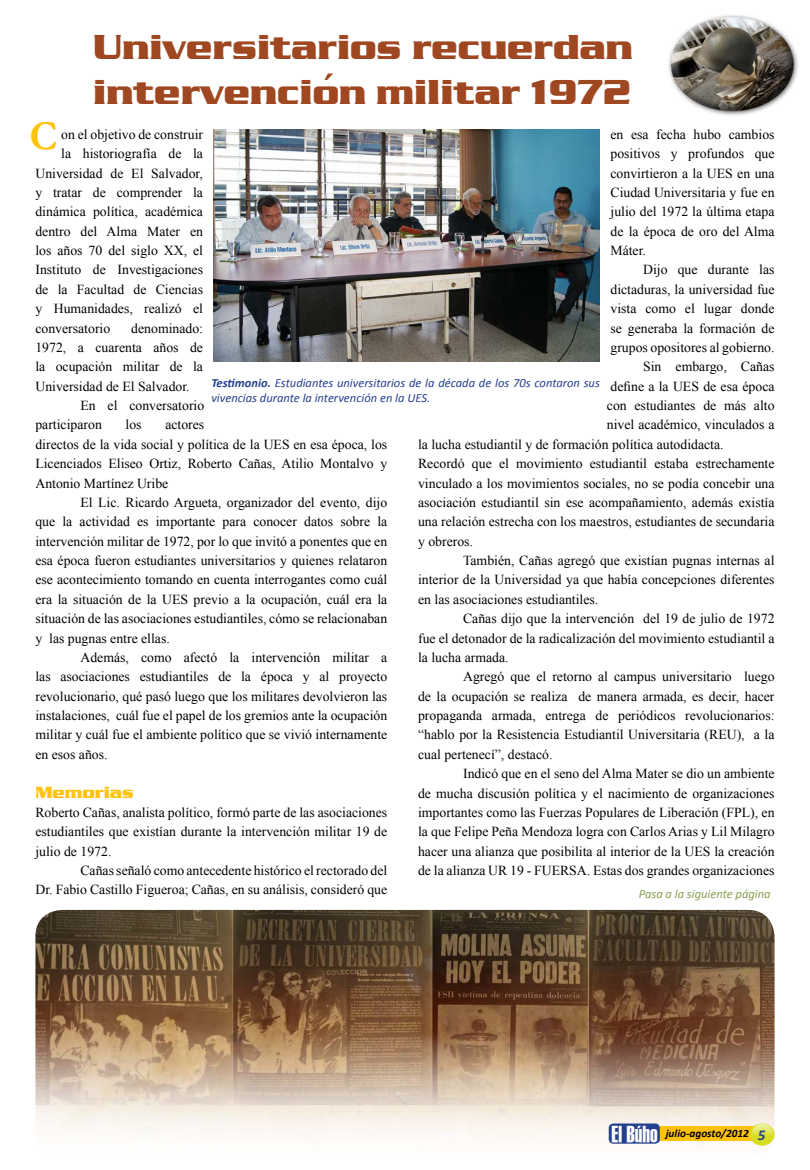
<style>
.page{position:relative;width:810px;height:1170px;background:#fff}
.page>*{position:absolute;margin:0;border:0;box-sizing:border-box;transform-origin:0 0}
.t1{font:700 41.25px "Garamond";color:#ffc20e}
.t2{font:700 37.5px/45px "Enterprise";color:#9f4720}
.t3{font:700 17.5px "Enterprise";color:#ffc20e}
.t4{font:13.75px/19.4px "Times New Roman";color:#000;text-align:justify}
.t5{font:italic 12.5px/15px "Calibri";color:#25408f}
.t6{font:italic 12.5px "Calibri";color:#879f50}
.t7{font:italic 700 11.25px "Calibri";color:#000}
.s1{font-weight:700}
.s2{font-family:"Geneva Cmpr";font-weight:400;font-style:normal;font-size:22.5px;color:#fff}
.s3{font-size:15px;color:#25408f}
</style>
<div class="page">
<img style="left:35px;top:910px;width:740px;height:236px">
<img style="left:668px;top:15px;width:130px;height:100px">
<img style="left:214px;top:129px;width:386px;height:232px">
<div style="left:650px;top:1127px;width:105px;height:14px;background:#ffc20e"></div>
<svg style="left:750px;top:1123px;width:25px;height:23px"></svg>
<svg style="left:751px;top:1124px;width:22px;height:21px"></svg>
<div style="left:609px;top:1123px;width:51px;height:21px;background:#25408f;border-radius:5px"></div>
<h2 class="t2" style="left:93px;top:23px;width:541px">Universitarios recuerdan intervención militar 1972</h2>
<p class="t4" style="left:611px;top:124px;width:166px">en esa fecha hubo cambios positivos y profundos que convirtieron a la UES en una Ciudad Universitaria y fue en julio del 1972 la última etapa de la época de oro del Alma Máter.</p>
<p class="t4" style="left:643px;top:260px;width:133px">Dijo que durante las</p>
<p class="t4" style="left:611px;top:279px;width:166px">dictaduras, la universidad fue</p>
<p class="t4" style="left:611px;top:299px;width:166px">vista como el lugar donde</p>
<p class="t4" style="left:611px;top:318px;width:166px">se generaba la formación de</p>
<p class="t4" style="left:611px;top:337px;width:166px">grupos opositores al gobierno.</p>
<p class="t4" style="left:643px;top:357px;width:133px">Sin embargo, Cañas</p>
<p class="t4" style="left:611px;top:376px;width:166px">define a la UES de esa época</p>
<p class="t4" style="left:607px;top:396px;width:169px">con estudiantes de más alto</p>
<p class="t4" style="left:607px;top:415px;width:169px">nivel académico, vinculados a</p>
<p class="t4" style="left:418px;top:434px;width:307px">la lucha estudiantil y de formación política autodidacta.</p>
<p class="t4" style="left:418px;top:454px;width:358px">Recordó que el movimiento estudiantil estaba estrechamente</p>
<p class="t4" style="left:418px;top:473px;width:358px">vinculado a los movimientos sociales, no se podía concebir una</p>
<p class="t4" style="left:418px;top:492px;width:358px">asociación estudiantil sin ese acompañamiento, además existía</p>
<p class="t4" style="left:418px;top:512px;width:358px">una relación estrecha con los maestros, estudiantes de secundaria</p>
<p class="t4" style="left:418px;top:531px;width:56px">y obreros.</p>
<p class="t4" style="left:463px;top:551px;width:313px">También, Cañas agregó que existían pugnas internas al</p>
<p class="t4" style="left:418px;top:570px;width:358px">interior de la Universidad ya que había concepciones diferentes</p>
<p class="t4" style="left:418px;top:589px;width:182px">en las asociaciones estudiantiles.</p>
<p class="t4" style="left:463px;top:609px;width:313px">Cañas dijo que la intervención del 19 de julio de 1972</p>
<p class="t4" style="left:418px;top:628px;width:358px">fue el detonador de la radicalización del movimiento estudiantil a</p>
<p class="t4" style="left:418px;top:647px;width:92px">la lucha armada.</p>
<p class="t4" style="left:463px;top:667px;width:313px">Agregó que el retorno al campus universitario luego</p>
<p class="t4" style="left:418px;top:686px;width:358px">de la ocupación se realiza de manera armada, es decir, hacer</p>
<p class="t4" style="left:418px;top:706px;width:358px">propaganda armada, entrega de periódicos revolucionarios:</p>
<p class="t4" style="left:418px;top:725px;width:358px">“hablo por la Resistencia Estudiantil Universitaria (REU), a la</p>
<p class="t4" style="left:418px;top:744px;width:136px">cual pertenecí”, destacó.</p>
<p class="t4" style="left:463px;top:764px;width:313px">Indicó que en el seno del Alma Mater se dio un ambiente</p>
<p class="t4" style="left:418px;top:783px;width:358px">de mucha discusión política y el nacimiento de organizaciones</p>
<p class="t4" style="left:418px;top:802px;width:358px">importantes como las Fuerzas Populares de Liberación (FPL), en</p>
<p class="t4" style="left:418px;top:822px;width:358px">la que Felipe Peña Mendoza logra con Carlos Arias y Lil Milagro</p>
<p class="t4" style="left:418px;top:841px;width:358px">hacer una alianza que posibilita al interior de la UES la creación</p>
<p class="t4" style="left:418px;top:861px;width:358px">de la alianza UR 19 - FUERSA. Estas dos grandes organizaciones</p>
<h1 class="t1" style="left:29px;top:108px;width:29px">C</h1>
<p class="t4" style="left:61px;top:124px;width:143px">on el objetivo de construir</p>
<p class="t4" style="left:61px;top:144px;width:143px">la historiografía de la</p>
<p class="t4" style="left:35px;top:163px;width:169px">Universidad de El Salvador,</p>
<p class="t4" style="left:35px;top:182px;width:169px">y tratar de comprender la</p>
<p class="t4" style="left:35px;top:202px;width:169px">dinámica política, académica</p>
<p class="t4" style="left:35px;top:221px;width:169px">dentro del Alma Mater en</p>
<p class="t4" style="left:35px;top:241px;width:169px">los años 70 del siglo XX, el</p>
<p class="t4" style="left:35px;top:260px;width:169px">Instituto de Investigaciones</p>
<p class="t4" style="left:35px;top:279px;width:169px">de la Facultad de Ciencias</p>
<p class="t4" style="left:35px;top:299px;width:169px">y Humanidades, realizó el</p>
<p class="t4" style="left:35px;top:318px;width:76px">conversatorio</p>
<p class="t4" style="left:131px;top:318px;width:73px">denominado:</p>
<p class="t4" style="left:35px;top:337px;width:169px">1972, a cuarenta años de</p>
<p class="t4" style="left:35px;top:357px;width:169px">la ocupación militar de la</p>
<p class="t4" style="left:35px;top:376px;width:156px">Universidad de El Salvador.</p>
<p class="t4" style="left:80px;top:396px;width:125px">En el conversatorio</p>
<p class="t4" style="left:35px;top:415px;width:68px">participaron</p>
<p class="t4" style="left:126px;top:415px;width:18px">los</p>
<p class="t5" style="left:211px;top:374px;width:390px"><span class="s1">Testimonio.</span> Estudiantes universitarios de la década de los 70s contaron sus vivencias durante la intervención en la UES.</p>
<p class="t4" style="left:35px;top:415px;width:353px;text-align:left;text-indent:130px">actores<br>directos de la vida social y política de la UES en esa época, los Licenciados Eliseo Ortiz, Roberto Cañas, Atilio Montalvo y Antonio Martínez Uribe</p>
<p class="t4" style="left:35px;top:492px;width:353px;text-indent:45px">El Lic. Ricardo Argueta, organizador del evento, dijo que la actividad es importante para conocer datos sobre la intervención militar de 1972, por lo que invitó a ponentes que en esa época fueron estudiantes universitarios y quienes relataron ese acontecimiento tomando en cuenta interrogantes como cuál era la situación de la UES previo a la ocupación, cuál era la situación de las asociaciones estudiantiles, cómo se relacionaban y las pugnas entre ellas.</p>
<p class="t4" style="left:35px;top:647px;width:353px;text-indent:45px">Además, como afectó la intervención militar a las asociaciones estudiantiles de la época y al proyecto revolucionario, qué pasó luego que los militares devolvieron las instalaciones, cuál fue el papel de los gremios ante la ocupación militar y cuál fue el ambiente político que se vivió internamente en esos años.</p>
<p class="t3" style="left:35px;top:781px;width:100px">Memorias</p>
<p class="t4" style="left:35px;top:802px;width:353px">Roberto Cañas, analista político, formó parte de las asociaciones estudiantiles que existían durante la intervención militar 19 de julio de 1972.</p>
<p class="t4" style="left:35px;top:861px;width:353px;text-align:right">Cañas señaló como antecedente histórico el rectorado del<br>Dr. Fabio Castillo Figueroa; Cañas, en su análisis, consideró que</p>
<p class="t6" style="left:639px;top:886px;width:133px">Pasa a la siguiente página</p>
<p class="t7" style="left:612px;top:1127px;width:155px"><span class="s2">El Búho</span> julio-agosto/2012 <span class="s3">5</span></p>
</div>
